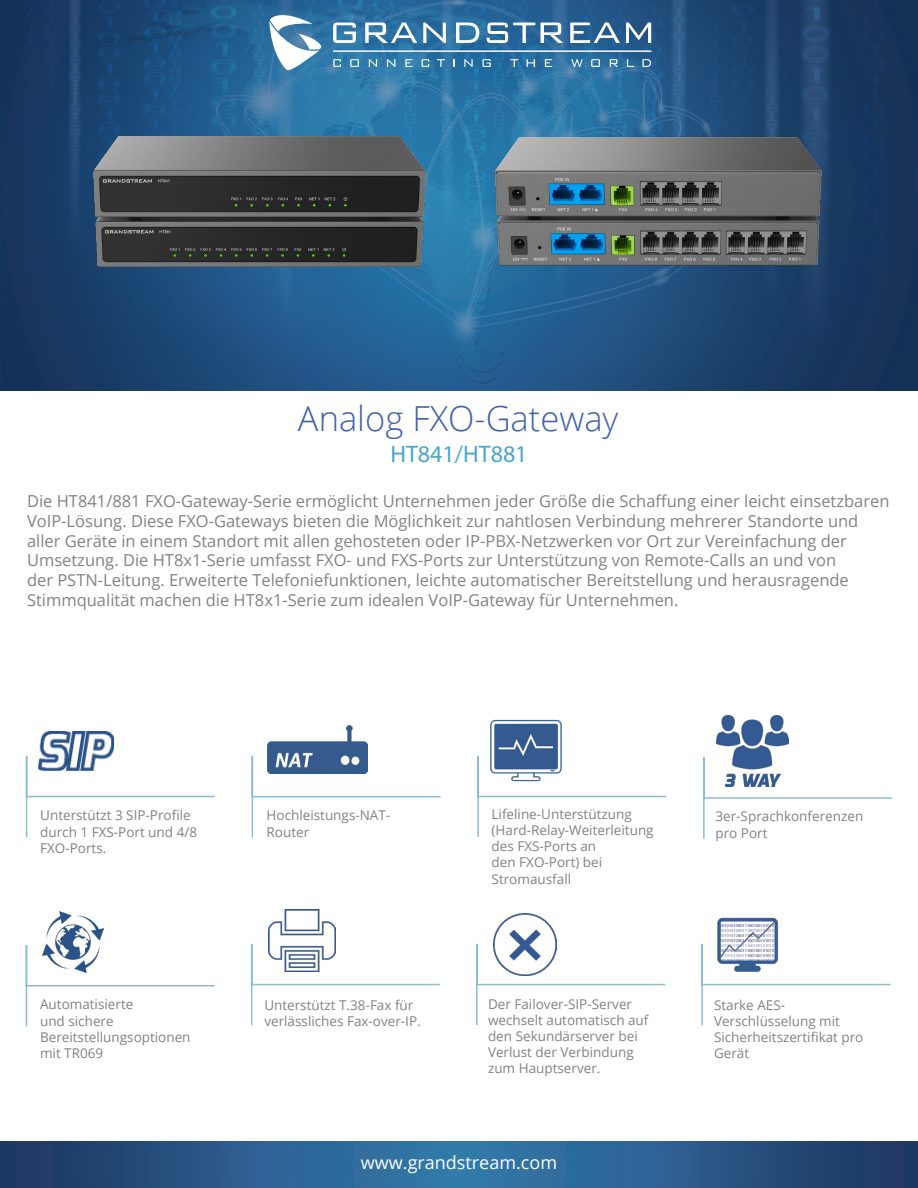
<style>
.page{position:relative;width:918px;height:1188px;background:#fff}
.page>*{position:absolute;margin:0;border:0;box-sizing:border-box;transform-origin:0 0}
.t1{font:300 34.5px "Open Sans";color:#3e60ac}
.t2{font:24px "Myriad Pro";color:#46a8ca}
.t3{font:18px "Open Sans";color:#fff}
.t4{font:16.5px/19.8px "Open Sans";color:#808285}
.t5{font:13.5px/16.2px "Open Sans";color:#808285}
</style>
<div class="page">
<svg style="left:0;top:1142px;width:918px;height:46px"></svg>
<svg style="left:25px;top:755px;width:190px;height:83px"></svg>
<svg style="left:251px;top:755px;width:190px;height:83px"></svg>
<svg style="left:477px;top:755px;width:190px;height:83px"></svg>
<svg style="left:25px;top:945px;width:190px;height:82px"></svg>
<svg style="left:250px;top:942px;width:190px;height:84px"></svg>
<svg style="left:701px;top:943px;width:190px;height:83px"></svg>
<svg style="left:476px;top:942px;width:190px;height:84px"></svg>
<svg style="left:703px;top:757px;width:189px;height:82px"></svg>
<img style="left:1px;top:0;width:917px;height:390px">
<svg style="left:269px;top:15px;width:52px;height:55px"></svg>
<svg style="left:333px;top:23px;width:23px;height:20px"></svg>
<svg style="left:365px;top:23px;width:52px;height:20px"></svg>
<svg style="left:423px;top:23px;width:23px;height:20px"></svg>
<svg style="left:456px;top:23px;width:23px;height:20px"></svg>
<svg style="left:487px;top:23px;width:48px;height:20px"></svg>
<svg style="left:541px;top:23px;width:22px;height:20px"></svg>
<svg style="left:570px;top:23px;width:50px;height:20px"></svg>
<svg style="left:626px;top:23px;width:25px;height:20px"></svg>
<svg style="left:333px;top:59px;width:8px;height:8px"></svg>
<svg style="left:350px;top:59px;width:9px;height:8px"></svg>
<svg style="left:369px;top:59px;width:8px;height:8px"></svg>
<svg style="left:387px;top:59px;width:8px;height:8px"></svg>
<svg style="left:405px;top:59px;width:8px;height:8px"></svg>
<svg style="left:422px;top:59px;width:7px;height:8px"></svg>
<svg style="left:437px;top:59px;width:8px;height:8px"></svg>
<svg style="left:464px;top:59px;width:9px;height:8px"></svg>
<svg style="left:482px;top:59px;width:9px;height:8px"></svg>
<svg style="left:510px;top:59px;width:8px;height:8px"></svg>
<svg style="left:527px;top:59px;width:8px;height:8px"></svg>
<svg style="left:545px;top:59px;width:7px;height:8px"></svg>
<svg style="left:642px;top:59px;width:9px;height:8px"></svg>
<svg style="left:591px;top:59px;width:9px;height:8px"></svg>
<svg style="left:610px;top:59px;width:8px;height:8px"></svg>
<svg style="left:627px;top:59px;width:7px;height:8px"></svg>
<svg style="left:571px;top:59px;width:12px;height:8px"></svg>
<hr style="left:333px;top:51px;width:318px;height:1px;background:#fff">
<img style="left:93px;top:136px;width:333px;height:131px">
<img style="left:478px;top:135px;width:356px;height:132px">
<img style="left:35px;top:731px;width:87px;height:47px">
<img style="left:268px;top:726px;width:99px;height:47px">
<img style="left:489px;top:719px;width:74px;height:65px">
<img style="left:716px;top:715px;width:72px;height:71px">
<img style="left:43px;top:912px;width:60px;height:61px">
<img style="left:268px;top:909px;width:67px;height:63px">
<img style="left:494px;top:913px;width:62px;height:63px">
<img style="left:715px;top:917px;width:64px;height:55px">
<p class="t1" style="left:298px;top:395px;width:322px">Analog FXO-Gateway</p>
<p class="t2" style="left:390px;top:439px;width:139px">HT841/HT881</p>
<p class="t4" style="left:27px;top:491px;width:864px">Die HT841/881 FXO-Gateway-Serie ermöglicht Unternehmen jeder Größe die Schaffung einer leicht einsetzbaren VoIP-Lösung. Diese FXO-Gateways bieten die Möglichkeit zur nahtlosen Verbindung mehrerer Standorte und aller Geräte in einem Standort mit allen gehosteten oder IP-PBX-Netzwerken vor Ort zur Vereinfachung der Umsetzung. Die HT8x1-Serie umfasst FXO- und FXS-Ports zur Unterstützung von Remote-Calls an und von<br>der PSTN-Leitung. Erweiterte Telefoniefunktionen, leichte automatischer Bereitstellung und herausragende Stimmqualität machen die HT8x1-Serie zum idealen VoIP-Gateway für Unternehmen.</p>
<p class="t5" style="left:40px;top:807px;width:158px">Unterstützt 3 SIP-Profile durch 1 FXS-Port und 4/8<br>FXO-Ports.</p>
<p class="t5" style="left:267px;top:807px;width:125px">Hochleistungs-NAT-<br>Router</p>
<p class="t5" style="left:492px;top:805px;width:164px">Lifeline-Unterstützung (Hard-Relay-Weiterleitung des FXS-Ports an<br>den FXO-Port) bei<br>Stromausfall</p>
<p class="t5" style="left:716px;top:808px;width:149px">3er-Sprachkonferenzen pro Port</p>
<p class="t5" style="left:488px;top:995px;width:162px">Der Failover-SIP-Server wechselt automatisch auf den Sekundärserver bei<br>Verlust der Verbindung zum Hauptserver.</p>
<p class="t5" style="left:40px;top:996px;width:152px">Automatisierte<br>und sichere<br>Bereitstellungsoptionen mit TR069</p>
<p class="t5" style="left:264px;top:996px;width:158px">Unterstützt T.38-Fax für verlässliches Fax-over-IP.</p>
<p class="t5" style="left:714px;top:996px;width:151px">Starke AES-<br>Verschlüsselung mit<br>Sicherheitszertifikat pro<br>Gerät</p>
<p class="t3" style="left:361px;top:1151px;width:198px">www.grandstream.com</p>
</div>
